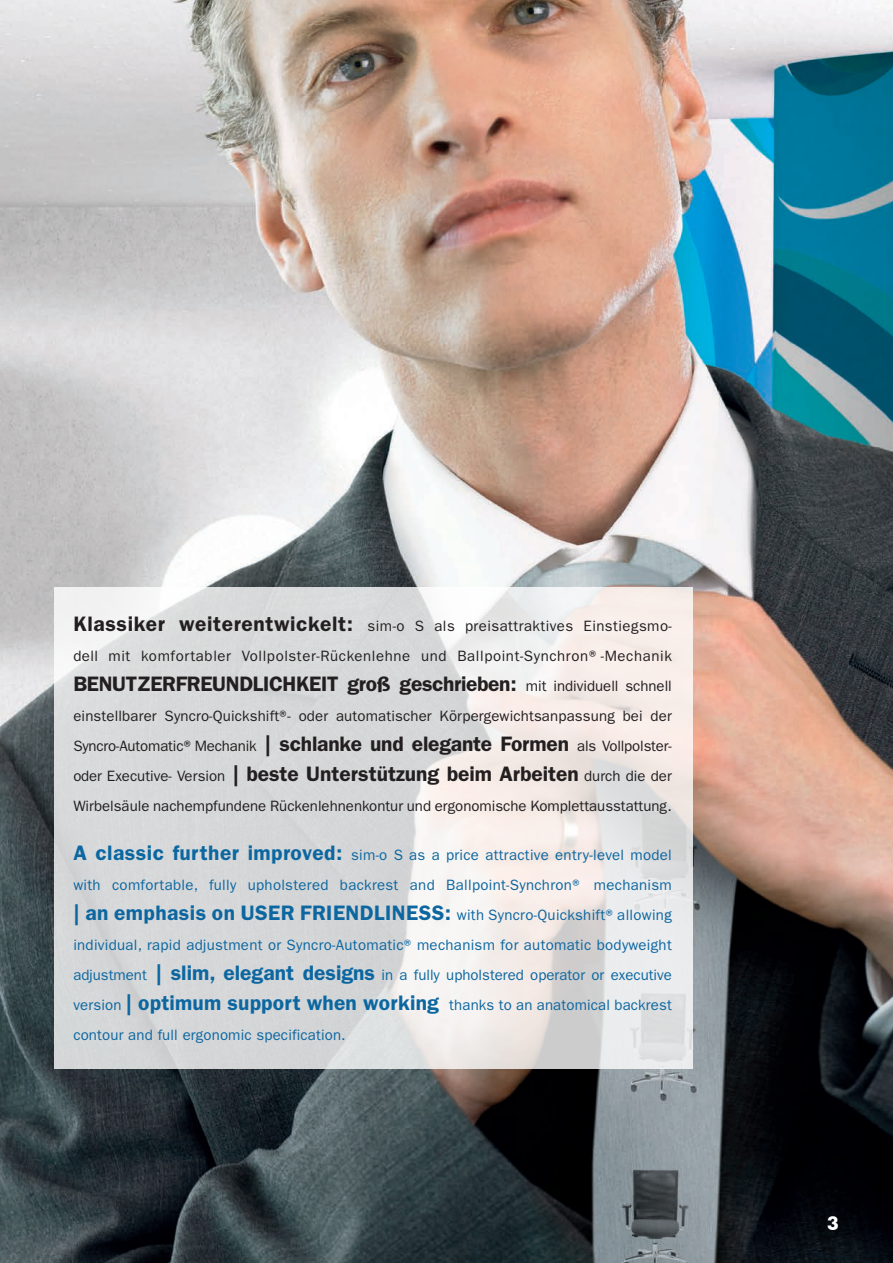
<style>
.page{position:relative;width:893px;height:1263px;background:#fff}
.page>*{position:absolute;margin:0;border:0;box-sizing:border-box;transform-origin:0 0}
._2_1_subline_20pt_30{font:600 21px "Franklin Gothic LT";letter-spacing:.02em;color:#0c67a1}
._2_1_subline_20pt_30-2{font:600 21px "Franklin Gothic LT";letter-spacing:-.015em;color:#231f20}
.t1{font:700 18px "Futura";color:#fff}
._2_1_subline_20pt_30-3{font:15px/30px "Franklin Gothic LT";letter-spacing:.03em;color:#231f20}
._2_1_subline_20pt_30-4{font:15px/30px "Franklin Gothic LT";letter-spacing:.02em;color:#0c67a1}
.s1{font-weight:600;font-size:21px}
.s2{font-weight:400;font-size:15px}
</style>
<div class="page">
<img style="left:0;top:0;width:893px;height:1263px">
<svg style="left:54px;top:587px;width:638px;height:481px;background:#e0dfdf"></svg>
<p class="_2_1_subline_20pt_30-3" style="left:73px;top:611px;width:600px"><span class="s1">Klassiker weiterentwickelt:</span> sim-o S als preisattraktives Einstiegsmo&shy;dell mit komfortabler Vollpolster-Rückenlehne und Ballpoint-Synchron®-Mechanik</p>
<p class="_2_1_subline_20pt_30-2" style="left:73px;top:671px;width:600px">BENUTZERFREUNDLICHKEIT groß geschrieben: <span class="s2">mit individuell schnell</span></p>
<p class="_2_1_subline_20pt_30-3" style="left:73px;top:701px;width:600px;text-align:justify">einstellbarer Syncro-Quickshift®- oder automatischer Körpergewichtsanpassung bei der Syncro-Automatic®Mechanik <span class="s1">| schlanke und elegante Formen</span> als Vollpolster&shy;oder Executive- Version <span class="s1">| beste Unterstützung beim Arbeiten</span> durch die der Wirbelsäule nachempfundene Rückenlehnenkontur und ergonomische Komplettausstattung.</p>
<p class="_2_1_subline_20pt_30-4" style="left:73px;top:840px;width:600px"><span class="s1">A classic further improved:</span> sim-o S as a price attractive entry-level model with comfortable, fully upholstered backrest and Ballpoint-Synchron® mechanism</p>
<p class="_2_1_subline_20pt_30" style="left:73px;top:900px;width:600px">| an emphasis on USER FRIENDLINESS: <span class="s2">with Syncro-Quickshift® allowing</span></p>
<p class="_2_1_subline_20pt_30-4" style="left:73px;top:930px;width:600px;text-align:justify">individual, rapid adjustment or Syncro-Automatic® mechanism for automatic bodyweight adjustment <span class="s1">| slim, elegant designs</span> in a fully upholstered operator or executive version <span class="s1">| optimum support when working</span> thanks to an anatomical backrest contour and full ergonomic specification.</p>
<p class="t1" style="left:827px;top:1210px;width:14px">3</p>
</div>
